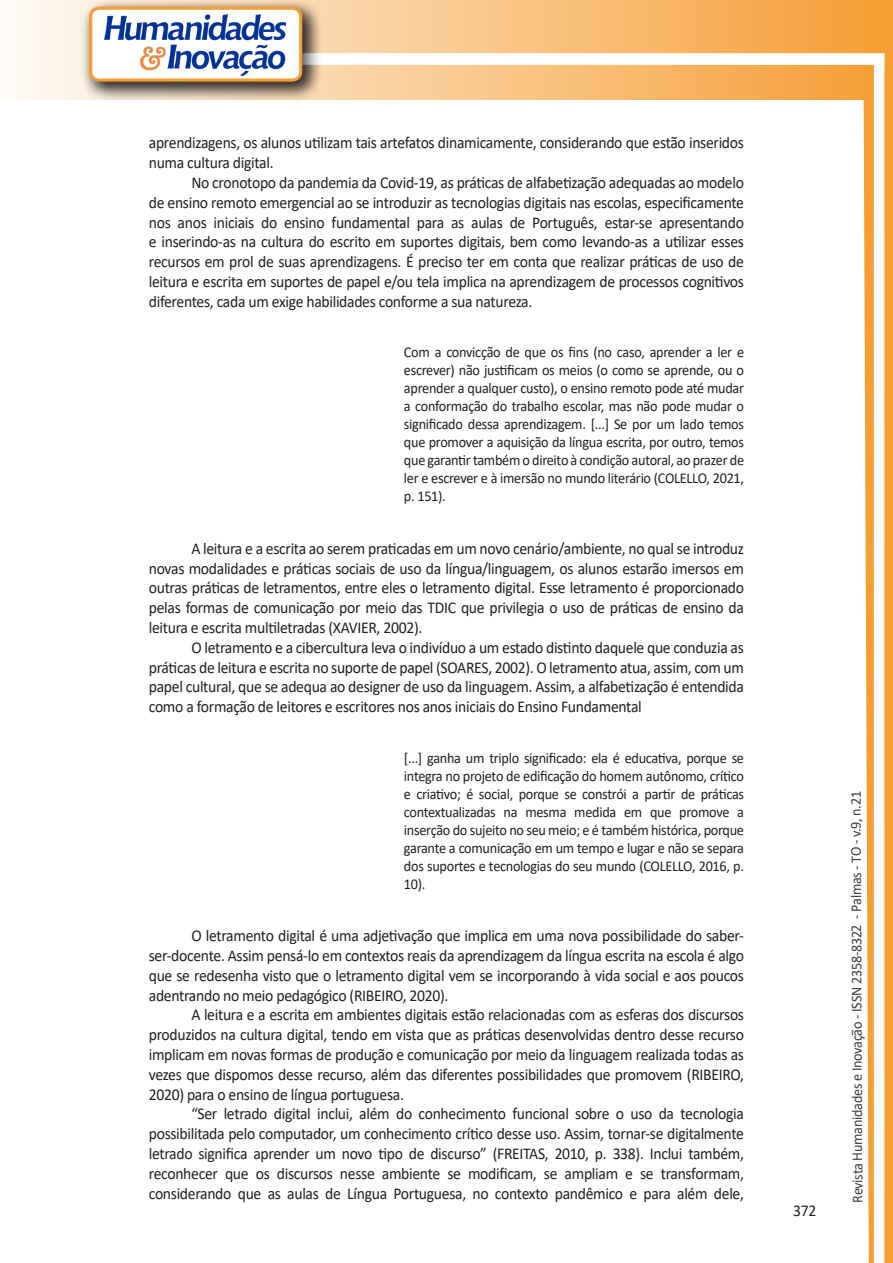
<style>
.page{position:relative;width:893px;height:1263px;background:#fff}
.page>*{position:absolute;margin:0;border:0;box-sizing:border-box;transform-origin:0 0}
.texto{font:16.5px/19.8px "Calibri";letter-spacing:-.02em;color:#231f20;text-align:justify;scale:.95 1}
.citacao{font:15px/18px "Calibri";letter-spacing:-.02em;color:#231f20;text-align:justify;scale:.95 1}
.t1{font:15px "Calibri";letter-spacing:-.025em;color:#3e3e3f;scale:.95 1}
</style>
<div class="page">
<svg style="left:5px;top:0;width:858px;height:100px;background:#f9c484"></svg>
<div style="left:302px;top:53px;width:582px;height:12px;background:#fff;border:2px solid #fff"></div>
<svg style="left:863px;top:0;width:30px;height:1263px"></svg>
<div style="left:81px;top:0;width:241px;height:102px;background:#231f20;opacity:.75"></div>
<svg style="left:91px;top:8px;width:210px;height:72px"></svg>
<div style="left:89px;top:7px;width:213px;height:75px;border:3px solid #f69e34;border-radius:9px"></div>
<p class="texto" style="left:149px;top:133px;width:628px">aprendizagens, os alunos utilizam tais artefatos dinamicamente, considerando que estão inseridos numa cultura digital.</p>
<p class="texto" style="left:149px;top:172px;width:628px;text-indent:43px">No cronotopo da pandemia da Covid-19, as práticas de alfabetização adequadas ao modelo de ensino remoto emergencial ao se introduzir as tecnologias digitais nas escolas, especificamente nos anos iniciais do ensino fundamental para as aulas de Português, estar-se apresentando e inserindo-as na cultura do escrito em suportes digitais, bem como levando-as a utilizar esses recursos em prol de suas aprendizagens. É preciso ter em conta que realizar práticas de uso de leitura e escrita em suportes de papel e/ou tela implica na aprendizagem de processos cognitivos diferentes, cada um exige habilidades conforme a sua natureza.</p>
<p class="citacao" style="left:404px;top:343px;width:360px">Com a convicção de que os fins (no caso, aprender a ler e escrever) não justificam os meios (o como se aprende, ou o aprender a qualquer custo), o ensino remoto pode até mudar a conformação do trabalho escolar, mas não pode mudar o significado dessa aprendizagem. [...] Se por um lado temos que promover a aquisição da língua escrita, por outro, temos que garantir também o direito à condição autoral, ao prazer de ler e escrever e à imersão no mundo literário (COLELLO, 2021, p. 151).</p>
<p class="texto" style="left:149px;top:538px;width:628px;text-indent:43px">A leitura e a escrita ao serem praticadas em um novo cenário/ambiente, no qual se introduz novas modalidades e práticas sociais de uso da língua/linguagem, os alunos estarão imersos em outras práticas de letramentos, entre eles o letramento digital. Esse letramento é proporcionado pelas formas de comunicação por meio das TDIC que privilegia o uso de práticas de ensino da leitura e escrita multiletradas (XAVIER, 2002).</p>
<p class="texto" style="left:149px;top:637px;width:628px;text-indent:43px">O letramento e a cibercultura leva o indivíduo a um estado distinto daquele que conduzia as práticas de leitura e escrita no suporte de papel (SOARES, 2002). O letramento atua, assim, com um papel cultural, que se adequa ao designer de uso da linguagem. Assim, a alfabetização é entendida como a formação de leitores e escritores nos anos iniciais do Ensino Fundamental</p>
<p class="citacao" style="left:404px;top:748px;width:360px">[...] ganha um triplo significado: ela é educativa, porque se integra no projeto de edificação do homem autônomo, crítico e criativo; é social, porque se constrói a partir de práticas contextualizadas na mesma medida em que promove a inserção do sujeito no seu meio; e é também histórica, porque garante a comunicação em um tempo e lugar e não se separa dos suportes e tecnologias do seu mundo (COLELLO, 2016, p.<br>10).</p>
<p class="texto" style="left:149px;top:925px;width:628px;text-indent:43px">O letramento digital é uma adjetivação que implica em uma nova possibilidade do saber&shy;ser-docente. Assim pensá-lo em contextos reais da aprendizagem da língua escrita na escola é algo que se redesenha visto que o letramento digital vem se incorporando à vida social e aos poucos adentrando no meio pedagógico (RIBEIRO, 2020).</p>
<p class="texto" style="left:149px;top:1004px;width:628px;text-indent:43px">A leitura e a escrita em ambientes digitais estão relacionadas com as esferas dos discursos produzidos na cultura digital, tendo em vista que as práticas desenvolvidas dentro desse recurso implicam em novas formas de produção e comunicação por meio da linguagem realizada todas as vezes que dispomos desse recurso, além das diferentes possibilidades que promovem (RIBEIRO, 2020) para o ensino de língua portuguesa.</p>
<p class="texto" style="left:149px;top:1103px;width:628px;text-indent:43px">“Ser letrado digital inclui, além do conhecimento funcional sobre o uso da tecnologia possibilitada pelo computador, um conhecimento crítico desse uso. Assim, tornar-se digitalmente letrado significa aprender um novo tipo de discurso” (FREITAS, 2010, p. 338). Inclui também, reconhecer que os discursos nesse ambiente se modificam, se ampliam e se transformam, considerando que as aulas de Língua Portuguesa, no contexto pandêmico e para além dele,</p>
<p class="texto" style="left:793px;top:1200px;width:26px">372</p>
<p class="t1" style="left:846px;top:1203px;width:435px;rotate:-90deg">Revista Humanidades e Inovação - ISSN 2358-8322 - Palmas - TO - v.9, n.21</p>
</div>
